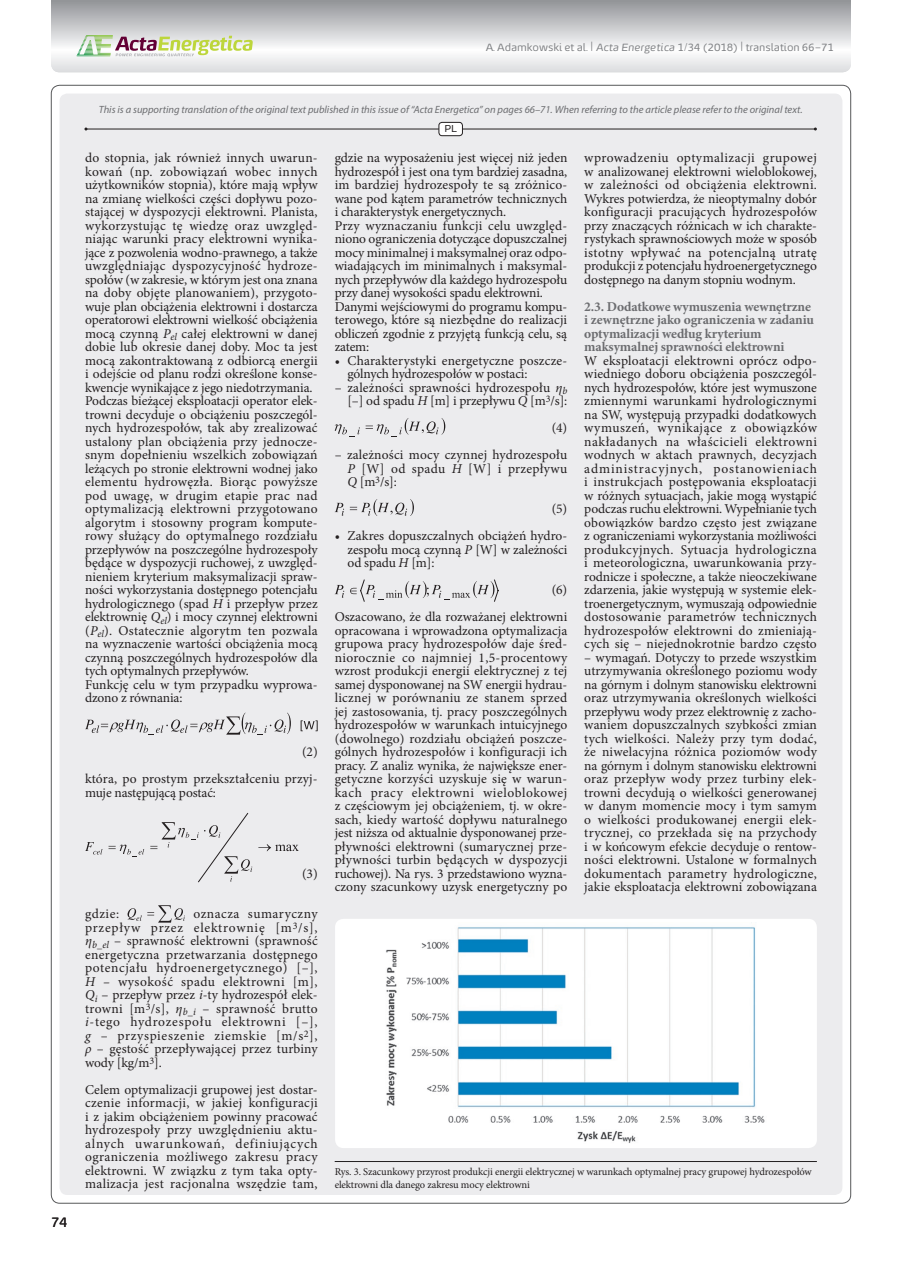
<style>
.page{position:relative;width:902px;height:1263px;background:#fff}
.page>*{position:absolute;margin:0;border:0;box-sizing:border-box;transform-origin:0 0}
.t1{font:13.5px/13.5px "Minion Pro";color:#231f20;text-align:justify}
.t2{font:700 13.5px/13.5px "Minion Pro";letter-spacing:-.01em;color:#6c6d70}
.t3{font:13.5px "Energa";color:#231f20}
.t4{font:italic 10.5px "Myriad Pro";color:#6c6d70}
.t5{font:10.5px/13.5px "Minion Pro";letter-spacing:-.01em;color:#231f20}
.t6{font:10.5px "Energa";letter-spacing:-.01em;color:#808285}
.t7{font:10.05px "Energa";color:#231f20}
.s1{font-size:13.5px}
.s2{font-style:italic}
</style>
<div class="page">
<svg style="left:51px;top:0;width:799px;height:72px"></svg>
<div style="left:60px;top:94px;width:782px;height:1101px;background:#ececee;border-radius:8px"></div>
<svg style="left:76px;top:35px;width:177px;height:21px"></svg>
<hr style="left:86px;top:129px;width:729px;height:1px;background:#231f20">
<div style="left:439px;top:122px;width:23px;height:14px;background:#fff;border-radius:3px"></div>
<div style="left:438px;top:122px;width:25px;height:14px;border:1px solid #231f20;border-radius:3px"></div>
<svg style="left:85px;top:712px;width:206px;height:23px"></svg>
<svg style="left:300px;top:720px;width:17px;height:11px"></svg>
<svg style="left:258px;top:844px;width:41px;height:7px"></svg>
<svg style="left:85px;top:842px;width:17px;height:12px"></svg>
<svg style="left:150px;top:813px;width:102px;height:69px"></svg>
<svg style="left:108px;top:845px;width:36px;height:12px"></svg>
<svg style="left:127px;top:905px;width:58px;height:18px"></svg>
<svg style="left:334px;top:418px;width:111px;height:19px"></svg>
<svg style="left:335px;top:503px;width:9px;height:13px"></svg>
<svg style="left:350px;top:499px;width:64px;height:17px"></svg>
<svg style="left:334px;top:585px;width:10px;height:13px"></svg>
<svg style="left:350px;top:579px;width:149px;height:23px"></svg>
<div style="left:335px;top:919px;width:481px;height:229px;background:#fff;border-radius:9px"></div>
<img style="left:386px;top:922px;width:379px;height:221px">
<hr style="left:334px;top:1161px;width:482px;height:1px;background:#231f20">
<p class="t6" style="left:485px;top:41px;width:349px">A. Adamkowski et al. <span class="s1">|</span> <span class="s2">Acta Energetica</span> 1/34 (2018) <span class="s1">|</span> translation 66–71</p>
<p class="t3" style="left:51px;top:1213px;width:18px">74</p>
<p class="t4" style="left:99px;top:103px;width:705px">This is a supporting translation of the original text published in this issue of “Acta Energetica” on pages 66–71. When referring to the article please refer to the original text.</p>
<p class="t1" style="left:85px;top:151px;width:234px;text-align:left">do stopnia, jak również innych uwarun&shy;kowań (np. zobowiązań wobec innych użytkowników stopnia), które mają wpływ na zmianę wielkości części dopływu pozo&shy;stającej w dyspozycji elektrowni. Planista, wykorzystując tę wiedzę oraz uwzględ&shy;niając warunki pracy elektrowni wynika&shy;jące z pozwolenia wodno-prawnego, a także uwzględniając dyspozycyjność hydroze&shy;społów (w zakresie, w którym jest ona znana na doby objęte planowaniem), przygoto&shy;wuje plan obciążenia elektrowni i dostarcza operatorowi elektrowni wielkość obciążenia mocą czynną <span class="s2">P</span><sub>el</sub> całej elektrowni w danej dobie lub okresie danej doby. Moc ta jest mocą zakontraktowaną z odbiorcą energii i odejście od planu rodzi określone konse&shy;kwencje wynikające z jego niedotrzymania.<br>Podczas bieżącej eksploatacji operator elek&shy;trowni decyduje o obciążeniu poszczegól&shy;nych hydrozespołów, tak aby zrealizować ustalony plan obciążenia przy jednocze&shy;snym dopełnieniu wszelkich zobowiązań leżących po stronie elektrowni wodnej jako elementu hydrowęzła. Biorąc powyższe pod uwagę, w drugim etapie prac nad optymalizacją elektrowni przygotowano algorytm i stosowny program kompute&shy;rowy służący do optymalnego rozdziału przepływów na poszczególne hydrozespoły będące w dyspozycji ruchowej, z uwzględ&shy;nieniem kryterium maksymalizacji spraw&shy;ności wykorzystania dostępnego potencjału hydrologicznego (spad <span class="s2">H</span> i przepływ przez elektrownię <span class="s2">Q</span><sub>el</sub>) i mocy czynnej elektrowni (<span class="s2">P</span><sub>el</sub>). Ostatecznie algorytm ten pozwala na wyznaczenie wartości obciążenia mocą czynną poszczególnych hydrozespołów dla tych optymalnych przepływów.<br>Funkcję celu w tym przypadku wyprowa&shy;dzono z równania:</p>
<p class="t1" style="left:85px;top:738px;width:234px;line-height:27px;text-align:right">(2)<br>która, po prostym przekształceniu przyj-</p>
<p class="t1" style="left:85px;top:786px;width:132px">muje następującą postać:</p>
<p class="t1" style="left:302px;top:867px;width:17px">(3)</p>
<p class="t1" style="left:85px;top:907px;width:36px">gdzie:</p>
<p class="t1" style="left:85px;top:907px;width:234px;text-indent:108px">oznacza sumaryczny przepływ przez elektrownię [m<sup>3</sup>/s], <span class="s2">η</span><sub>b_el</sub> – sprawność elektrowni (sprawność energetyczna przetwarzania dostępnego potencjału hydroenergetycznego) [–], <span class="s2">H –</span> wysokość spadu elektrowni [m], <span class="s2">Q</span><sub>i</sub> – przepływ przez <span class="s2">i</span>-ty hydrozespół elek&shy;trowni [m<sup>3</sup>/s], <span class="s2">η</span><sub>b_i</sub> – sprawność brutto <span class="s2">i</span>-tego hydrozespołu elektrowni [–], <span class="s2">g</span> – przyspieszenie ziemskie [m/s<sup>2</sup>], <span class="s2">ρ</span> – gęstość przepływającej przez turbiny wody [kg/m<sup>3</sup>].</p>
<p class="t1" style="left:85px;top:1083px;width:234px">Celem optymalizacji grupowej jest dostar&shy;czenie informacji, w jakiej konfiguracji i z jakim obciążeniem powinny pracować hydrozespoły przy uwzględnieniu aktu&shy;alnych uwarunkowań, definiujących ograniczenia możliwego zakresu pracy elektrowni. W związku z tym taka opty&shy;malizacja jest racjonalna wszędzie tam,</p>
<p class="t7" style="left:444px;top:122px;width:14px">PL</p>
<p class="t1" style="left:334px;top:151px;width:234px;text-align:left">gdzie na wyposażeniu jest więcej niż jeden hydrozespół i jest ona tym bardziej zasadna, im bardziej hydrozespoły te są zróżnico&shy;wane pod kątem parametrów technicznych i charakterystyk energetycznych.<br>Przy wyznaczaniu funkcji celu uwzględ&shy;niono ograniczenia dotyczące dopuszczalnej mocy minimalnej i maksymalnej oraz odpo&shy;wiadających im minimalnych i maksymal&shy;nych przepływów dla każdego hydrozespołu przy danej wysokości spadu elektrowni.<br>Danymi wejściowymi do programu kompu&shy;terowego, które są niezbędne do realizacji obliczeń zgodnie z przyjętą funkcją celu, są zatem:</p>
<p class="t1" style="left:347px;top:354px;width:221px;text-indent:-13px">• Charakterystyki energetyczne poszcze&shy;gólnych hydrozespołów w postaci:</p>
<p class="t1" style="left:334px;top:381px;width:234px;text-align:right">– zależności sprawności hydrozespołu <span class="s2">η</span><sub>b </sub>[–] od spadu <span class="s2">H</span> [m] i przepływu <span class="s2">Q</span> [m<sup>3</sup>/s]:</p>
<p class="t1" style="left:551px;top:421px;width:17px">(4)</p>
<p class="t1" style="left:347px;top:448px;width:221px;text-indent:-13px">– zależności mocy czynnej hydrozespołu <span class="s2">P</span> [W] od spadu <span class="s2">H</span> [W] i przepływu <span class="s2">Q</span> [m<sup>3</sup>/s]:</p>
<p class="t1" style="left:551px;top:502px;width:17px">(5)</p>
<p class="t1" style="left:347px;top:529px;width:221px;text-indent:-13px">• Zakres dopuszczalnych obciążeń hydro&shy;zespołu mocą czynną <span class="s2">P</span> [W] w zależności od spadu <span class="s2">H</span> [m]:</p>
<p class="t1" style="left:334px;top:576px;width:234px;line-height:27px;text-align:right">(6)<br>Oszacowano, że dla rozważanej elektrowni</p>
<p class="t1" style="left:334px;top:624px;width:234px">opracowana i wprowadzona optymalizacja grupowa pracy hydrozespołów daje śred&shy;niorocznie co najmniej 1,5-procentowy wzrost produkcji energii elektrycznej z tej samej dysponowanej na SW energii hydrau&shy;licznej w porównaniu ze stanem sprzed jej zastosowania, tj. pracy poszczególnych hydrozespołów w warunkach intuicyjnego (dowolnego) rozdziału obciążeń poszcze&shy;gólnych hydrozespołów i konfiguracji ich pracy. Z analiz wynika, że największe ener&shy;getyczne korzyści uzyskuje się w warun&shy;kach pracy elektrowni wieloblokowej z częściowym jej obciążeniem, tj. w okre&shy;sach, kiedy wartość dopływu naturalnego jest niższa od aktualnie dysponowanej prze&shy;pływności elektrowni (sumarycznej prze&shy;pływności turbin będących w dyspozycji ruchowej). Na rys. 3 przedstawiono wyzna&shy;czony szacunkowy uzysk energetyczny po</p>
<p class="t1" style="left:584px;top:151px;width:234px">wprowadzeniu optymalizacji grupowej w analizowanej elektrowni wieloblokowej, w zależności od obciążenia elektrowni.<br>Wykres potwierdza, że nieoptymalny dobór konfiguracji pracujących hydrozespołów przy znaczących różnicach w ich charakte&shy;rystykach sprawnościowych może w sposób istotny wpływać na potencjalną utratę produkcji z potencjału hydroenergetycznego dostępnego na danym stopniu wodnym.</p>
<p class="t2" style="left:584px;top:299px;width:231px">2.3. Dodatkowe wymuszenia wewnętrzne i zewnętrzne jako ograniczenia w zadaniu optymalizacji według kryterium maksymalnej sprawności elektrowni</p>
<p class="t1" style="left:584px;top:354px;width:234px">W eksploatacji elektrowni oprócz odpo&shy;wiedniego doboru obciążenia poszczegól&shy;nych hydrozespołów, które jest wymuszone zmiennymi warunkami hydrologicznymi na SW, występują przypadki dodatkowych wymuszeń, wynikające z obowiązków nakładanych na właścicieli elektrowni wodnych w aktach prawnych, decyzjach administracyjnych, postanowieniach i instrukcjach postępowania eksploatacji w różnych sytuacjach, jakie mogą wystąpić podczas ruchu elektrowni. Wypełnianie tych obowiązków bardzo często jest związane z ograniczeniami wykorzystania możliwości produkcyjnych. Sytuacja hydrologiczna i meteorologiczna, uwarunkowania przy&shy;rodnicze i społeczne, a także nieoczekiwane zdarzenia, jakie występują w systemie elek&shy;troenergetycznym, wymuszają odpowiednie dostosowanie parametrów technicznych hydrozespołów elektrowni do zmieniają&shy;cych się – niejednokrotnie bardzo często</p>
<p class="t1" style="left:584px;top:651px;width:234px">– wymagań. Dotyczy to przede wszystkim utrzymywania określonego poziomu wody na górnym i dolnym stanowisku elektrowni oraz utrzymywania określonych wielkości przepływu wody przez elektrownię z zacho&shy;waniem dopuszczalnych szybkości zmian tych wielkości. Należy przy tym dodać, że niwelacyjna różnica poziomów wody na górnym i dolnym stanowisku elektrowni oraz przepływ wody przez turbiny elek&shy;trowni decydują o wielkości generowanej w danym momencie mocy i tym samym o wielkości produkowanej energii elek&shy;trycznej, co przekłada się na przychody i w końcowym efekcie decyduje o rentow&shy;ności elektrowni. Ustalone w formalnych dokumentach parametry hydrologiczne, jakie eksploatacja elektrowni zobowiązana</p>
<p class="t5" style="left:334px;top:1164px;width:478px">Rys. 3. Szacunkowy przyrost produkcji energii elektrycznej w warunkach optymalnej pracy grupowej hydrozespołów elektrowni dla danego zakresu mocy elektrowni</p>
</div>
